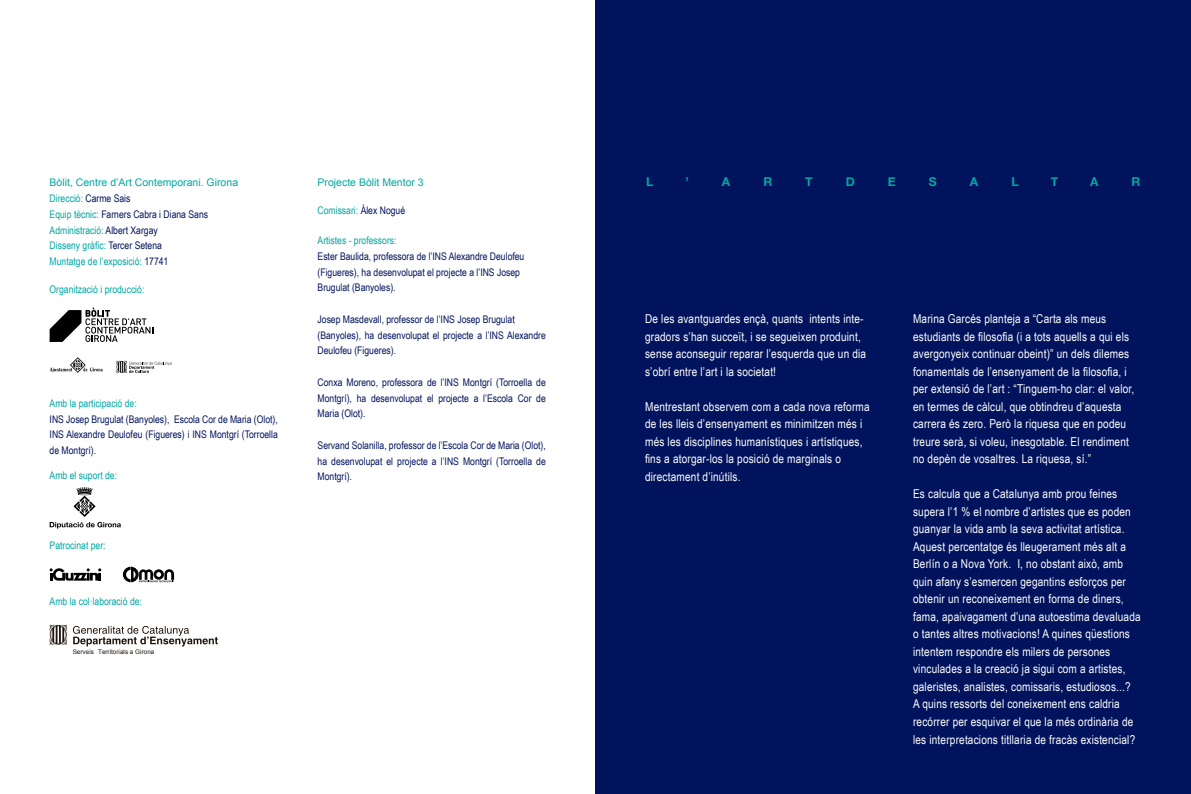
<style>
.page{position:relative;width:1191px;height:794px;background:#fff}
.page>*{position:absolute;margin:0;border:0;box-sizing:border-box;transform-origin:0 0}
.t1{font:12.25px/17.5px "Arial Narrow";letter-spacing:.015em;color:#fff}
.t2{font:700 12.25px "Helvetica Neue";color:#00a7a2}
.t3{font:10.5px/15.8px "Arial Narrow";color:#00135c;text-align:justify}
.t4{font:10.5px/15.8px "Arial Narrow";color:#00a7a2}
.t5{font:10.5px "Arial";color:#00a7a2}
.t6{font:6.3px "Arial";color:#1e130c}
.s1{color:#00135c}
</style>
<div class="page">
<div style="left:595px;top:0;width:596px;height:794px;background:#00135c"></div>
<svg style="left:50px;top:308px;width:103px;height:34px"></svg>
<svg style="left:50px;top:357px;width:53px;height:16px"></svg>
<svg style="left:116px;top:361px;width:56px;height:12px"></svg>
<svg style="left:50px;top:487px;width:71px;height:41px"></svg>
<svg style="left:50px;top:568px;width:51px;height:12px"></svg>
<svg style="left:123px;top:567px;width:51px;height:15px"></svg>
<svg style="left:50px;top:624px;width:168px;height:22px"></svg>
<p class="t5" style="left:50px;top:176px;width:190px">Bòlit, Centre d’Art Contemporani. Girona</p>
<p class="t2" style="left:646px;top:174px;width:9px">L</p>
<p class="t2" style="left:685px;top:174px;width:5px">’</p>
<p class="t2" style="left:722px;top:174px;width:10px">A</p>
<p class="t2" style="left:763px;top:174px;width:10px">R</p>
<p class="t2" style="left:805px;top:174px;width:9px">T</p>
<p class="t2" style="left:845px;top:174px;width:11px">D</p>
<p class="t2" style="left:888px;top:174px;width:9px">E</p>
<p class="t2" style="left:929px;top:174px;width:9px">S</p>
<p class="t2" style="left:970px;top:174px;width:10px">A</p>
<p class="t2" style="left:1011px;top:174px;width:9px">L</p>
<p class="t2" style="left:1050px;top:174px;width:9px">T</p>
<p class="t2" style="left:1090px;top:174px;width:10px">A</p>
<p class="t2" style="left:1131px;top:174px;width:10px">R</p>
<p class="t4" style="left:50px;top:190px;width:160px">Direcció: <span class="s1">Carme Sais<br></span>Equip tècnic: <span class="s1">Farners Cabra i Diana Sans<br></span>Administració: <span class="s1">Albert Xargay<br></span>Disseny gràfic: <span class="s1">Tercer Setena<br></span>Muntatge de l’exposició: <span class="s1">17741</span></p>
<p class="t4" style="left:50px;top:281px;width:96px">Organització i producció:</p>
<p class="t5" style="left:317px;top:176px;width:108px">Projecte Bòlit Mentor 3</p>
<p class="t4" style="left:317px;top:202px;width:89px">Comissari: <span class="s1">Àlex Nogué</span></p>
<p class="t4" style="left:317px;top:232px;width:80px">Artistes - professors:</p>
<p class="t3" style="left:317px;top:248px;width:208px;text-align:left">Ester Baulida, professora de l’INS Alexandre Deulofeu (Figueres), ha desenvolupat el projecte a l’INS Josep<br>Brugulat (Banyoles).</p>
<p class="t3" style="left:317px;top:311px;width:230px;text-align:left">Josep Masdevall, professor de l’INS Josep Brugulat (Banyoles), ha desenvolupat el projecte a l’INS Alexandre<br>Deulofeu (Figueres).</p>
<p class="t3" style="left:317px;top:374px;width:230px">Conxa Moreno, professora de l’INS Montgrí (Torroella de Montgrí), ha desenvolupat el projecte a l’Escola Cor de Maria (Olot).</p>
<p class="t3" style="left:317px;top:437px;width:230px">Servand Solanilla, professor de l’Escola Cor de Maria (Olot), ha desenvolupat el projecte a l’INS Montgrí (Torroella de Montgrí).</p>
<p class="t1" style="left:913px;top:310px;width:223px">Marina Garcés planteja a “Carta als meus estudiants de filosofia (i a tots aquells a qui els avergonyeix continuar obeint)” un dels dilemes fonamentals de l’ensenyament de la filosofia, i per extensió de l’art : “Tinguem-ho clar: el valor, en termes de càlcul, que obtindreu d’aquesta carrera és zero. Però la riquesa que en podeu treure serà, si voleu, inesgotable. El rendiment no depèn de vosaltres. La riquesa, sí.”</p>
<p class="t1" style="left:913px;top:485px;width:229px">Es calcula que a Catalunya amb prou feines supera l’1 % el nombre d’artistes que es poden guanyar la vida amb la seva activitat artística.<br>Aquest percentatge és lleugerament més alt a Berlín o a Nova York. I, no obstant això, amb quin afany s’esmercen gegantins esforços per obtenir un reconeixement en forma de diners, fama, apaivagament d’una autoestima devaluada o tantes altres motivacions! A quines qüestions intentem respondre els milers de persones vinculades a la creació ja sigui com a artistes, galeristes, analistes, comissaris, estudiosos...?<br>A quins ressorts del coneixement ens caldria recórrer per esquivar el que la més ordinària de les interpretacions titllaria de fracàs existencial?</p>
<p class="t1" style="left:645px;top:310px;width:223px">De les avantguardes ençà, quants intents inte&shy;gradors s’han succeït, i se segueixen produint, sense aconseguir reparar l’esquerda que un dia s’obrí entre l’art i la societat!</p>
<p class="t1" style="left:645px;top:397px;width:226px">Mentrestant observem com a cada nova reforma de les lleis d’ensenyament es minimitzen més i més les disciplines humanístiques i artístiques, fins a atorgar-los la posició de marginals o directament d’inútils.</p>
<p class="t4" style="left:50px;top:395px;width:89px">Amb la participació de:</p>
<p class="t3" style="left:50px;top:411px;width:230px">INS Josep Brugulat (Banyoles), Escola Cor de Maria (Olot), INS Alexandre Deulofeu (Figueres) i INS Montgrí (Torroella de Montgrí).</p>
<p class="t4" style="left:50px;top:467px;width:69px">Amb el suport de:</p>
<p class="t4" style="left:50px;top:537px;width:57px">Patrocinat per:</p>
<p class="t4" style="left:50px;top:593px;width:94px">Amb la col·laboració de:</p>
<p class="t6" style="left:73px;top:647px;width:83px">Serveis Territorials a Girona</p>
</div>
